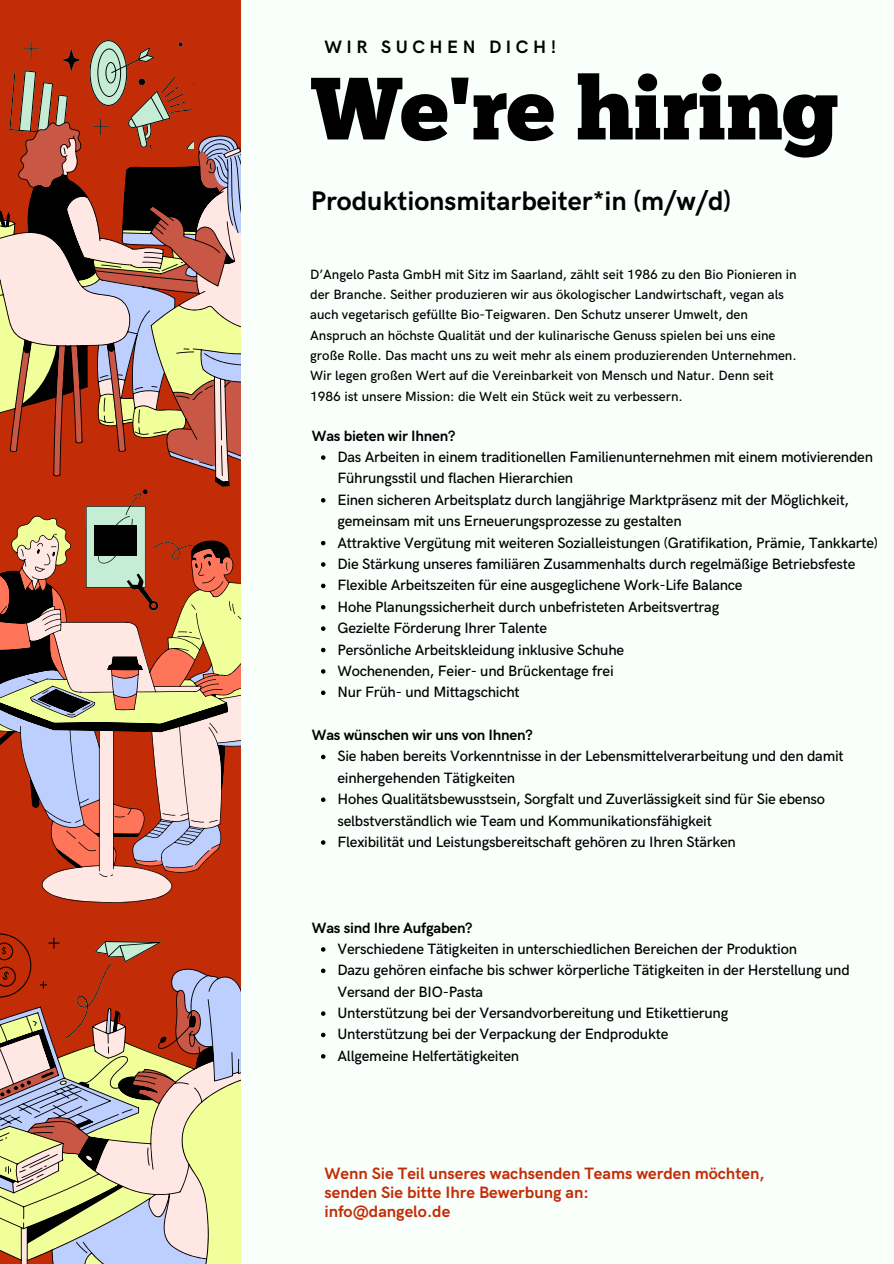
<style>
.page{position:relative;width:894px;height:1264px;background:#fff}
.page>*{position:absolute;margin:0;border:0;box-sizing:border-box;transform-origin:0 0}
.t1{font:88.2px "Chunk Five";letter-spacing:-.01em;color:#000}
.t2{font:700 27px "HK Grotesk";color:#000}
.t3{font:700 18px "HK Grotesk";letter-spacing:.255em;color:#000}
.t4{font:700 16.5px/19.2px "HK Grotesk";color:#c22c06}
.t5{font:500 15px/21.3px "HK Grotesk";letter-spacing:-.015em;color:#000}
.t6{font:700 15px "HK Grotesk";letter-spacing:-.015em;color:#000}
.t7{font:500 13.5px/20.2px "HK Grotesk";color:#000}
</style>
<div class="page">
<div style="left:0;top:0;width:893px;height:1263px;background:#f9fffb"></div>
<div style="left:0;top:0;width:240px;height:1263px;background:#c22c06"></div>
<svg style="left:0;top:968px;width:240px;height:295px;background:#c9c1a5"></svg>
<svg style="left:10px;top:40px;width:184px;height:79px"></svg>
<svg style="left:0;top:122px;width:241px;height:373px"></svg>
<svg style="left:0;top:515px;width:240px;height:387px"></svg>
<svg style="left:0;top:902px;width:161px;height:162px"></svg>
<svg style="left:86px;top:489px;width:106px;height:121px"></svg>
<svg style="left:321px;top:455px;width:4px;height:5px"></svg>
<svg style="left:321px;top:498px;width:4px;height:4px"></svg>
<svg style="left:321px;top:541px;width:4px;height:4px"></svg>
<svg style="left:321px;top:562px;width:4px;height:4px"></svg>
<svg style="left:321px;top:583px;width:4px;height:5px"></svg>
<svg style="left:321px;top:605px;width:4px;height:4px"></svg>
<svg style="left:321px;top:626px;width:4px;height:5px"></svg>
<svg style="left:321px;top:647px;width:4px;height:5px"></svg>
<svg style="left:321px;top:669px;width:4px;height:4px"></svg>
<svg style="left:321px;top:690px;width:4px;height:5px"></svg>
<svg style="left:321px;top:754px;width:4px;height:5px"></svg>
<svg style="left:321px;top:797px;width:4px;height:5px"></svg>
<svg style="left:321px;top:840px;width:4px;height:4px"></svg>
<svg style="left:321px;top:947px;width:4px;height:4px"></svg>
<svg style="left:321px;top:968px;width:4px;height:5px"></svg>
<svg style="left:321px;top:1011px;width:4px;height:4px"></svg>
<svg style="left:321px;top:1032px;width:4px;height:5px"></svg>
<svg style="left:321px;top:1054px;width:4px;height:4px"></svg>
<p class="t3" style="left:324px;top:36px;width:233px">WIR SUCHEN DICH!</p>
<p class="t1" style="left:312px;top:73px;width:528px">We're hiring</p>
<p class="t2" style="left:311px;top:186px;width:421px">Produktionsmitarbeiter*in (m/w/d)</p>
<p class="t7" style="left:310px;top:265px;width:488px">D’Angelo Pasta GmbH mit Sitz im Saarland, zählt seit 1986 zu den Bio Pionieren in der Branche. Seither produzieren wir aus ökologischer Landwirtschaft, vegan als auch vegetarisch gefüllte Bio-Teigwaren. Den Schutz unserer Umwelt, den Anspruch an höchste Qualität und der kulinarische Genuss spielen bei uns eine große Rolle. Das macht uns zu weit mehr als einem produzierenden Unternehmen.<br>Wir legen großen Wert auf die Vereinbarkeit von Mensch und Natur. Denn seit 1986 ist unsere Mission: die Welt ein Stück weit zu verbessern.</p>
<p class="t6" style="left:312px;top:427px;width:145px">Was bieten wir Ihnen?</p>
<p class="t5" style="left:337px;top:447px;width:537px">Das Arbeiten in einem traditionellen Familienunternehmen mit einem motivierenden<br>Führungsstil und flachen Hierarchien</p>
<p class="t5" style="left:337px;top:489px;width:513px">Einen sicheren Arbeitsplatz durch langjährige Marktpräsenz mit der Möglichkeit, gemeinsam mit uns Erneuerungsprozesse zu gestalten</p>
<p class="t5" style="left:337px;top:532px;width:542px">Attraktive Vergütung mit weiteren Sozialleistungen (Gratifikation, Prämie, Tankkarte)</p>
<p class="t5" style="left:337px;top:554px;width:519px">Die Stärkung unseres familiären Zusammenhalts durch regelmäßige Betriebsfeste</p>
<p class="t5" style="left:337px;top:575px;width:406px">Flexible Arbeitszeiten für eine ausgeglichene Work-Life Balance</p>
<p class="t5" style="left:337px;top:596px;width:383px">Hohe Planungssicherheit durch unbefristeten Arbeitsvertrag</p>
<p class="t5" style="left:337px;top:618px;width:211px">Gezielte Förderung Ihrer Talente</p>
<p class="t5" style="left:337px;top:639px;width:288px">Persönliche Arbeitskleidung inklusive Schuhe</p>
<p class="t5" style="left:337px;top:660px;width:278px">Wochenenden, Feier- und Brückentage frei</p>
<p class="t5" style="left:337px;top:682px;width:184px">Nur Früh- und Mittagschicht</p>
<p class="t6" style="left:312px;top:726px;width:222px">Was wünschen wir uns von Ihnen?</p>
<p class="t5" style="left:337px;top:746px;width:507px">Sie haben bereits Vorkenntnisse in der Lebensmittelverarbeitung und den damit einhergehenden Tätigkeiten</p>
<p class="t5" style="left:337px;top:789px;width:489px">Hohes Qualitätsbewusstsein, Sorgfalt und Zuverlässigkeit sind für Sie ebenso selbstverständlich wie Team und Kommunikationsfähigkeit</p>
<p class="t5" style="left:337px;top:831px;width:400px">Flexibilität und Leistungsbereitschaft gehören zu Ihren Stärken</p>
<p class="t6" style="left:312px;top:919px;width:162px">Was sind Ihre Aufgaben?</p>
<p class="t5" style="left:337px;top:938px;width:461px">Verschiedene Tätigkeiten in unterschiedlichen Bereichen der Produktion</p>
<p class="t5" style="left:337px;top:960px;width:513px">Dazu gehören einfache bis schwer körperliche Tätigkeiten in der Herstellung und<br>Versand der BIO-Pasta</p>
<p class="t5" style="left:337px;top:1002px;width:392px">Unterstützung bei der Versandvorbereitung und Etikettierung</p>
<p class="t5" style="left:337px;top:1024px;width:332px">Unterstützung bei der Verpackung der Endprodukte</p>
<p class="t5" style="left:337px;top:1045px;width:183px">Allgemeine Helfertätigkeiten</p>
<p class="t4" style="left:324px;top:1164px;width:441px">Wenn Sie Teil unseres wachsenden Teams werden möchten, senden Sie bitte Ihre Bewerbung an:</p>
<p class="t4" style="left:324px;top:1202px;width:127px">info@dangelo.de</p>
</div>
